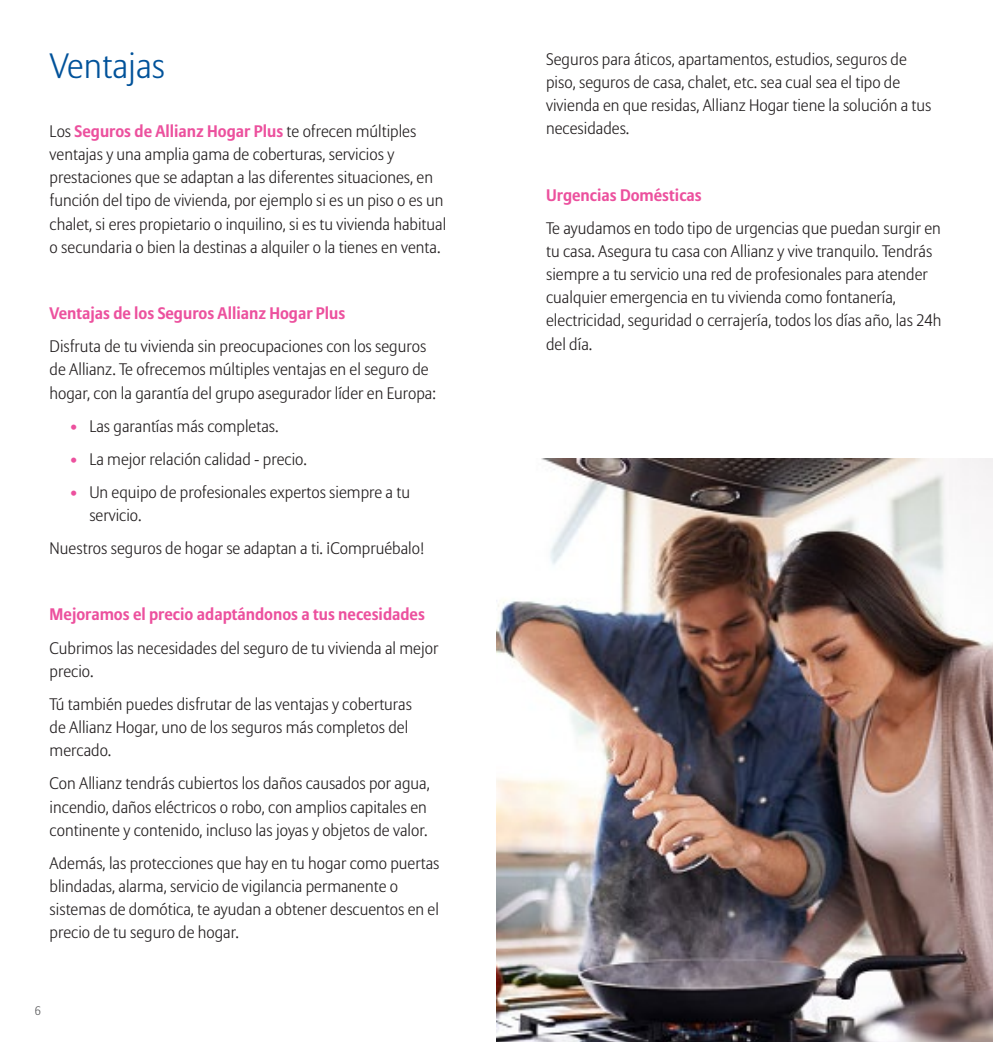
<style>
.page{position:relative;width:993px;height:1042px;background:#fff}
.page>*{position:absolute;margin:0;border:0;box-sizing:border-box;transform-origin:0 0}
.Titulo_1{font:300 35px "Allianz Sans";color:#01529a}
.Texto_folleto{font:300 16.62px/23.1px "Allianz Sans";color:#231f20}
.Texto_folleto-2{font:700 16.62px "Allianz Sans";color:#ec519e}
.t1{font:300 12.25px "Allianz Sans";color:#57585a}
.s1{font-weight:700;color:#ec519e}
.s2{color:#ec519e}
</style>
<div class="page">
<img style="left:496px;top:458px;width:496px;height:584px">
<p class="Titulo_1" style="left:50px;top:44px;width:117px">Ventajas</p>
<p class="Texto_folleto" style="left:546px;top:47px;width:386px">Seguros para áticos, apartamentos, estudios, seguros de piso, seguros de casa, chalet, etc. sea cual sea el tipo de vivienda en que residas, Allianz Hogar tiene la solución a tus necesidades.</p>
<p class="Texto_folleto" style="left:50px;top:119px;width:398px">Los <span class="s1">Seguros de Allianz Hogar Plus</span> te ofrecen múltiples ventajas y una amplia gama de coberturas, servicios y prestaciones que se adaptan a las diferentes situaciones, en función del tipo de vivienda, por ejemplo si es un piso o es un chalet, si eres propietario o inquilino, si es tu vivienda habitual o secundaria o bien la destinas a alquiler o la tienes en venta.</p>
<p class="Texto_folleto-2" style="left:546px;top:185px;width:157px">Urgencias Domésticas</p>
<p class="Texto_folleto" style="left:546px;top:216px;width:397px">Te ayudamos en todo tipo de urgencias que puedan surgir en tu casa. Asegura tu casa con Allianz y vive tranquilo. Tendrás siempre a tu servicio una red de profesionales para atender cualquier emergencia en tu vivienda como fontanería, electricidad, seguridad o cerrajería, todos los días año, las 24h del día.</p>
<p class="Texto_folleto-2" style="left:50px;top:303px;width:297px">Ventajas de los Seguros Allianz Hogar Plus</p>
<p class="Texto_folleto" style="left:50px;top:335px;width:387px">Disfruta de tu vivienda sin preocupaciones con los seguros de Allianz. Te ofrecemos múltiples ventajas en el seguro de hogar, con la garantía del grupo asegurador líder en Europa:</p>
<p class="Texto_folleto" style="left:69px;top:414px;width:210px"><span class="s2">•</span> Las garantías más completas.</p>
<p class="Texto_folleto" style="left:69px;top:447px;width:239px"><span class="s2">•</span> La mejor relación calidad - precio.</p>
<p class="Texto_folleto" style="left:89px;top:480px;width:322px;text-indent:-20px"><span class="s2">•</span> Un equipo de profesionales expertos siempre a tu servicio.</p>
<p class="Texto_folleto" style="left:50px;top:537px;width:376px">Nuestros seguros de hogar se adaptan a ti. ¡Compruébalo!</p>
<p class="Texto_folleto-2" style="left:50px;top:604px;width:377px">Mejoramos el precio adaptándonos a tus necesidades</p>
<p class="Texto_folleto" style="left:50px;top:636px;width:390px">Cubrimos las necesidades del seguro de tu vivienda al mejor precio.</p>
<p class="Texto_folleto" style="left:50px;top:692px;width:364px">Tú también puedes disfrutar de las ventajas y coberturas de Allianz Hogar, uno de los seguros más completos del mercado.</p>
<p class="Texto_folleto" style="left:50px;top:772px;width:381px">Con Allianz tendrás cubiertos los daños causados por agua, incendio, daños eléctricos o robo, con amplios capitales en continente y contenido, incluso las joyas y objetos de valor.</p>
<p class="Texto_folleto" style="left:50px;top:851px;width:391px">Además, las protecciones que hay en tu hogar como puertas blindadas, alarma, servicio de vigilancia permanente o sistemas de domótica, te ayudan a obtener descuentos en el precio de tu seguro de hogar.</p>
<p class="t1" style="left:35px;top:1003px;width:8px">6</p>
</div>
